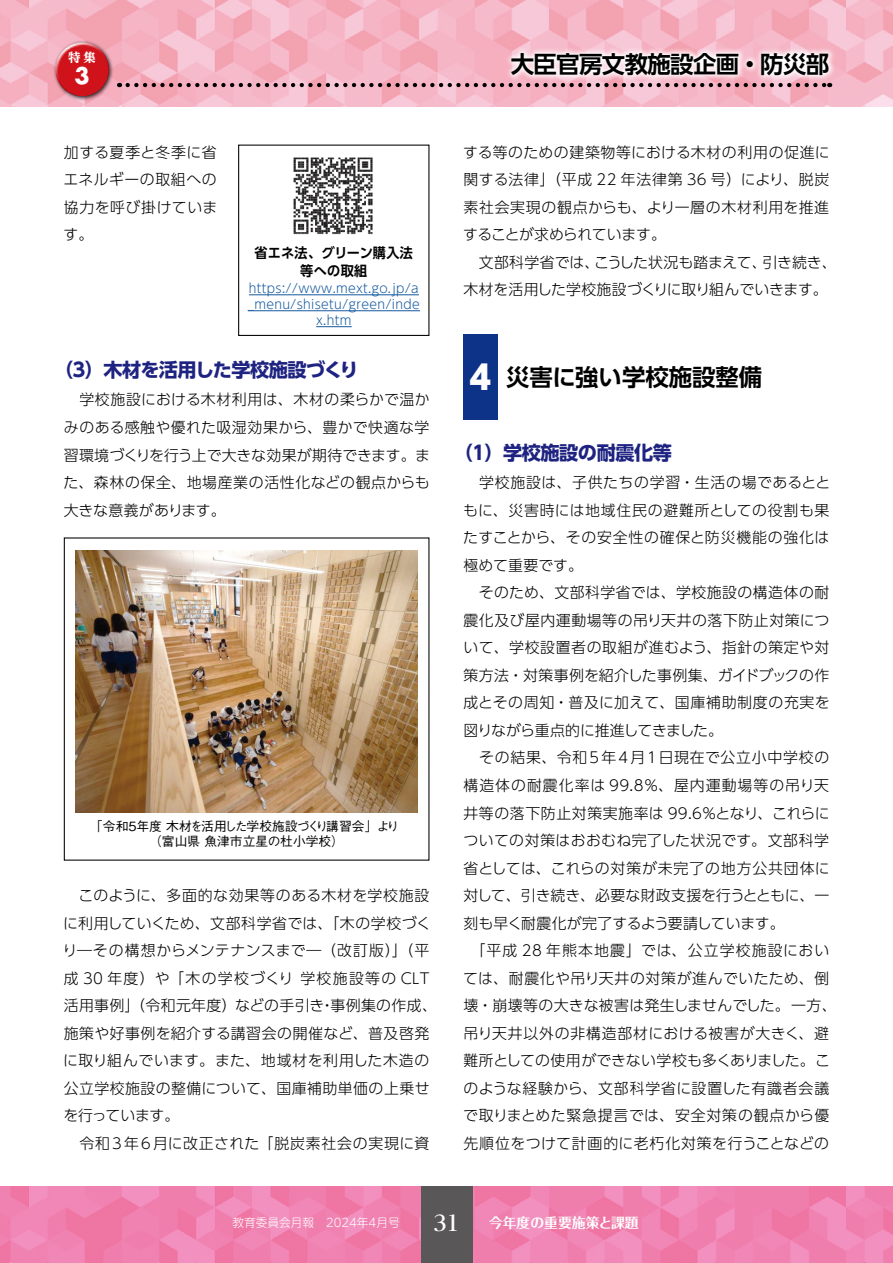
<style>
.page{position:relative;width:893px;height:1263px;background:#fff}
.page>*{position:absolute;margin:0;border:0;box-sizing:border-box;transform-origin:0 0}
.t1{font:700 23.4px "UD Shin Go Pro De";letter-spacing:-.025em;color:#000}
.t2{font:700 23.4px "UD Shin Go Pro De";color:#000}
.t3{font:700 22.2px "Futura Std";color:#fff}
.t4{font:700 19.2px "UD Shin Go Pro";letter-spacing:-.025em;color:#1e2381}
.t5{font:300 14.85px/27.6px "UD Shin Go Pro";letter-spacing:.03em;color:#000;text-align:justify}
.t6{font:300 14.85px/27.6px "UD Shin Go Pro";letter-spacing:.01em;color:#000}
.t7{font:700 13.8px/18.1px "UD Shin Go Pro De";letter-spacing:.02em;color:#000;text-align:center;scale:.95 1}
.t8{font:700 13.8px "Folk Pro";color:#fff}
.t9{font:300 12.75px/15.9px "UD Shin Go Pro";letter-spacing:.025em;color:#15599f;text-align:center}
.t10{font:500 12.75px/14.9px "Gothic BBB Pro";color:#000;text-align:center}
.t11{font:800 12.3px "UD Reimin Pro";color:#fff}
.t12{font:300 11.7px "UD Shin M Go Pro";color:#fff}
.s1{font-family:"UD Shin Go Pro";font-weight:800;font-size:33px;color:#fff}
.s2{font-family:"Reim Pro";font-weight:700;font-size:21.3px}
</style>
<div class="page">
<svg style="left:0;top:1186px;width:893px;height:77px;background:#f081b0"></svg>
<div style="left:421px;top:1186px;width:51px;height:77px;background:#595757"></div>
<svg style="left:0;top:0;width:893px;height:106px;background:#f5b4c4"></svg>
<svg style="left:505px;top:46px;width:330px;height:36px"></svg>
<svg style="left:128px;top:83px;width:702px;height:4px;background:#936d76"></svg>
<div style="left:53px;top:40px;width:60px;height:61px;background:#000;opacity:.75"></div>
<svg style="left:53px;top:40px;width:54px;height:43px"></svg>
<svg style="left:56px;top:51px;width:56px;height:46px;background:#cd2f39"></svg>
<img style="left:75px;top:550px;width:342px;height:263px">
<div style="left:463px;top:335px;width:34px;height:85px;background:#0c3388"></div>
<hr style="left:249px;top:294px;width:170px;height:1px;background:#15599f">
<hr style="left:248px;top:310px;width:172px;height:1px;background:#15599f">
<hr style="left:316px;top:326px;width:36px;height:1px;background:#15599f">
<div style="left:238px;top:145px;width:191px;height:191px;border:1px solid #000"></div>
<img style="left:293px;top:157px;width:80px;height:78px">
<p class="t11" style="left:68px;top:47px;width:29px">特 集</p>
<h2 class="t3" style="left:75px;top:61px;width:17px">3</h2>
<p class="t5" style="left:64px;top:138px;width:155px">加する夏季と冬季に省エネルギーの取組への協力を呼び掛けています。</p>
<p class="t7" style="left:255px;top:243px;width:168px">省エネ法、グリーン購入法等への取組</p>
<p class="t9" style="left:248px;top:280px;width:173px">https://www.mext.go.jp/a _menu/shisetu/green/inde x.htm</p>
<p class="t4" style="left:54px;top:354px;width:306px">（３）木材を活用した学校施設づくり</p>
<p class="t5" style="left:64px;top:385px;width:368px">　学校施設における木材利用は、木材の柔らかで温かみのある感触や優れた吸湿効果から、豊かで快適な学習環境づくりを行う上で大きな効果が期待できます。また、森林の保全、地場産業の活性化などの観点からも大きな意義があります。</p>
<p class="t10" style="left:90px;top:817px;width:311px">「令和５年度 木材を活用した学校施設づくり講習会」より（富山県 魚津市立星の杜小学校）</p>
<p class="t5" style="left:62px;top:881px;width:376px;text-align:left">　このように、多面的な効果等のある木材を学校施設に利用していくため、文部科学省では、「木の学校づくり―その構想からメンテナンスまで―（改訂版）」（平成 30 年度）や「木の学校づくり 学校施設等の CLT活用事例」（令和元年度）などの手引き・事例集の作成、施策や好事例を紹介する講習会の開催など、普及啓発に取り組んでいます。また、地域材を利用した木造の公立学校施設の整備について、国庫補助単価の上乗せを行っています。<br>　令和３年６月に改正された「脱炭素社会の実現に資</p>
<h1 class="t1" style="left:511px;top:45px;width:320px">大臣官房文教施設企画・防災部</h1>
<p class="t6" style="left:463px;top:138px;width:375px">する等のための建築物等における木材の利用の促進に関する法律」（平成 22 年法律第 36 号）により、脱炭素社会実現の観点からも、より一層の木材利用を推進することが求められています。<br>　文部科学省では、こうした状況も踏まえて、引き続き、木材を活用した学校施設づくりに取り組んでいきます。</p>
<h1 class="t2" style="left:470px;top:358px;width:294px"><span class="s1">4</span> 災害に強い学校施設整備</h1>
<p class="t4" style="left:454px;top:437px;width:219px">（１）学校施設の耐震化等</p>
<p class="t5" style="left:463px;top:468px;width:375px;text-align:left">　学校施設は、子供たちの学習・生活の場であるとともに、災害時には地域住民の避難所としての役割も果たすことから、その安全性の確保と防災機能の強化は極めて重要です。<br>　そのため、文部科学省では、学校施設の構造体の耐震化及び屋内運動場等の吊り天井の落下防止対策について、学校設置者の取組が進むよう、指針の策定や対策方法・対策事例を紹介した事例集、ガイドブックの作成とその周知・普及に加えて、国庫補助制度の充実を図りながら重点的に推進してきました。<br>　その結果、令和５年４月１日現在で公立小中学校の構造体の耐震化率は 99.8％、屋内運動場等の吊り天井等の落下防止対策実施率は 99.6％となり、これらについての対策はおおむね完了した状況です。文部科学省としては、これらの対策が未完了の地方公共団体に対して、引き続き、必要な財政支援を行うとともに、一刻も早く耐震化が完了するよう要請しています。<br>　「平成 28 年熊本地震」では、公立学校施設においては、耐震化や吊り天井の対策が進んでいたため、倒壊・崩壊等の大きな被害は発生しませんでした。一方、吊り天井以外の非構造部材における被害が大きく、避難所としての使用ができない学校も多くありました。このような経験から、文部科学省に設置した有識者会議で取りまとめた緊急提言では、安全対策の観点から優先順位をつけて計画的に老朽化対策を行うことなどの</p>
<p class="t12" style="left:232px;top:1213px;width:229px">教育委員会月報　2024年4月号　 <span class="s2">31</span></p>
<p class="t8" style="left:489px;top:1211px;width:151px">今年度の重要施策と課題</p>
</div>
